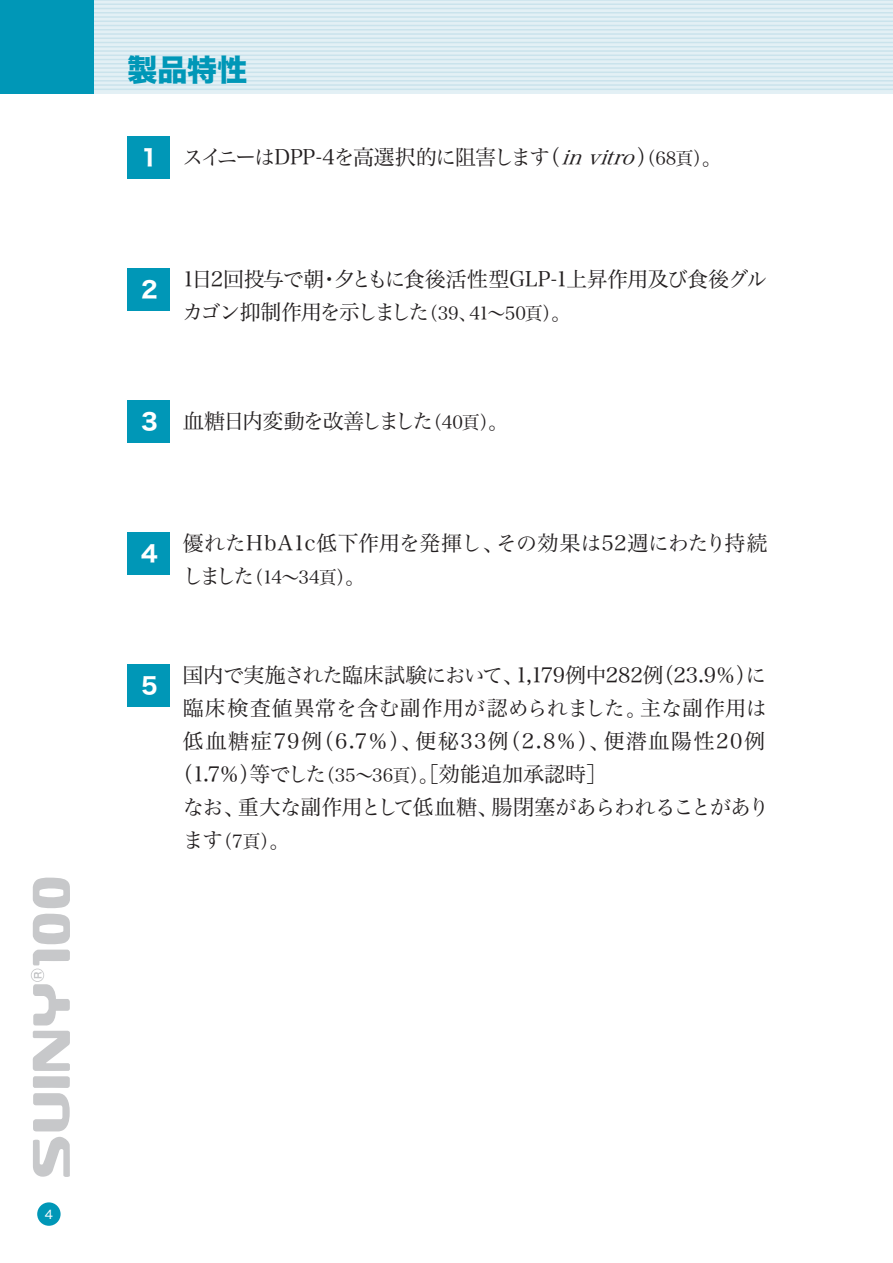
<style>
.page{position:relative;width:893px;height:1263px;background:#fff}
.page>*{position:absolute;margin:0;border:0;box-sizing:border-box;transform-origin:0 0}
.t1{font:30px "Hira Kaku Std W8";color:#0097b7}
.t2{font:22.5px "Hira Kaku Std W7";color:#fff}
.t3{font:21px "Hira Min Pro W3";letter-spacing:-.02em;color:#231f20}
.t4{font:21px/33px "Hira Min Pro W3";letter-spacing:-.06em;color:#231f20}
.t5{font:21px "Hira Min Pro W3";letter-spacing:.075em;color:#231f20}
.t6{font:21px "Hira Min Pro W3";letter-spacing:-.07em;color:#231f20}
.t7{font:21px "Hira Min Pro W3";color:#231f20}
.t8{font:21px "Hira Min Pro W3";letter-spacing:.01em;color:#231f20}
.t9{font:21px "Hira Min Pro W3";letter-spacing:-.08em;color:#231f20}
.t10{font:italic 19.8px "Hira Min Pro W3";color:#231f20;scale:1.06 1}
.t11{font:18px "Hira Min Pro W3";letter-spacing:-.025em;color:#231f20}
.t12{font:12px "Hira Kaku Std W4";color:#fff}
.s1{font-size:18px}
.s2{font-size:21px}
</style>
<div class="page">
<div style="left:0;top:0;width:893px;height:94px;background:#e3f0f5"></div>
<hr style="left:94px;top:0;width:799px;height:1px;background:#cae3ec">
<hr style="left:94px;top:4px;width:799px;height:1px;background:#cae3ec">
<hr style="left:94px;top:8px;width:799px;height:1px;background:#cae3ec">
<hr style="left:94px;top:12px;width:799px;height:2px;background:#cae3ec">
<hr style="left:94px;top:16px;width:799px;height:2px;background:#cae3ec">
<hr style="left:94px;top:21px;width:799px;height:1px;background:#cae3ec">
<hr style="left:94px;top:25px;width:799px;height:1px;background:#cae3ec">
<hr style="left:94px;top:29px;width:799px;height:2px;background:#cae3ec">
<hr style="left:94px;top:33px;width:799px;height:2px;background:#cae3ec">
<hr style="left:94px;top:38px;width:799px;height:1px;background:#cae3ec">
<hr style="left:94px;top:42px;width:799px;height:1px;background:#cae3ec">
<hr style="left:94px;top:46px;width:799px;height:2px;background:#cae3ec">
<hr style="left:94px;top:50px;width:799px;height:2px;background:#cae3ec">
<hr style="left:94px;top:55px;width:799px;height:1px;background:#cae3ec">
<hr style="left:94px;top:59px;width:799px;height:1px;background:#cae3ec">
<hr style="left:94px;top:63px;width:799px;height:2px;background:#cae3ec">
<hr style="left:94px;top:67px;width:799px;height:2px;background:#cae3ec">
<hr style="left:94px;top:72px;width:799px;height:1px;background:#cae3ec">
<hr style="left:94px;top:76px;width:799px;height:1px;background:#cae3ec">
<hr style="left:94px;top:80px;width:799px;height:2px;background:#cae3ec">
<hr style="left:94px;top:84px;width:799px;height:2px;background:#cae3ec">
<hr style="left:94px;top:89px;width:799px;height:1px;background:#cae3ec">
<div style="left:0;top:0;width:94px;height:94px;background:#0097b7"></div>
<div style="left:128px;top:136px;width:42px;height:43px;background:#0097b7"></div>
<div style="left:128px;top:268px;width:42px;height:43px;background:#0097b7"></div>
<div style="left:128px;top:400px;width:42px;height:43px;background:#0097b7"></div>
<div style="left:128px;top:532px;width:42px;height:43px;background:#0097b7"></div>
<div style="left:128px;top:664px;width:42px;height:43px;background:#0097b7"></div>
<svg style="left:33px;top:1031px;width:37px;height:146px"></svg>
<svg style="left:31px;top:877px;width:39px;height:148px"></svg>
<div style="left:37px;top:1202px;width:24px;height:24px;background:#0097b7;border-radius:50%"></div>
<h1 class="t1" style="left:128px;top:53px;width:122px">製品特性</h1>
<p class="t2" style="left:141px;top:140px;width:18px">1</p>
<p class="t6" style="left:183px;top:139px;width:542px">スイニーはDPP-4を高選択的に阻害します（　　　 ）<span class="s1">（68頁）</span>。</p>
<p class="t10" style="left:561px;top:141px;width:80px">invitro</p>
<p class="t2" style="left:141px;top:272px;width:18px">2</p>
<p class="t4" style="left:183px;top:260px;width:586px">1日2回投与で朝・夕ともに食後活性型GLP-1上昇作用及び食後グルカゴン抑制作用を示しました<span class="s1">（39、41～50頁）</span>。</p>
<p class="t2" style="left:141px;top:404px;width:18px">3</p>
<p class="t9" style="left:183px;top:403px;width:328px">血糖日内変動を改善しました<span class="s1">（40頁）</span>。</p>
<p class="t2" style="left:141px;top:536px;width:18px">4</p>
<p class="t7" style="left:183px;top:525px;width:586px">優れたHbA1c低下作用を発揮し、その効果は52週にわたり持続</p>
<p class="t11" style="left:182px;top:561px;width:185px"><span class="s2">しました</span>（14～34頁）<span class="s2">。</span></p>
<p class="t2" style="left:141px;top:668px;width:18px">5</p>
<p class="t3" style="left:183px;top:657px;width:585px">国内で実施された臨床試験において、1,179例中282例（23.9％）に</p>
<p class="t8" style="left:183px;top:690px;width:586px">臨床検査値異常を含む副作用が認められました。主な副作用は</p>
<p class="t5" style="left:183px;top:723px;width:584px">低血糖症79例（6.7％）、便秘33例（2.8％）、便潜血陽性20例</p>
<p class="t3" style="left:172px;top:756px;width:436px">（1.7％）等でした<span class="s1">（35～36頁）</span>。［効能追加承認時］</p>
<p class="t3" style="left:183px;top:789px;width:588px">なお、重大な副作用として低血糖、腸閉塞があらわれることがあり</p>
<p class="t11" style="left:183px;top:825px;width:109px"><span class="s2">ます</span>（7頁）<span class="s2">。</span></p>
<p class="t12" style="left:45px;top:1205px;width:10px">4</p>
</div>
